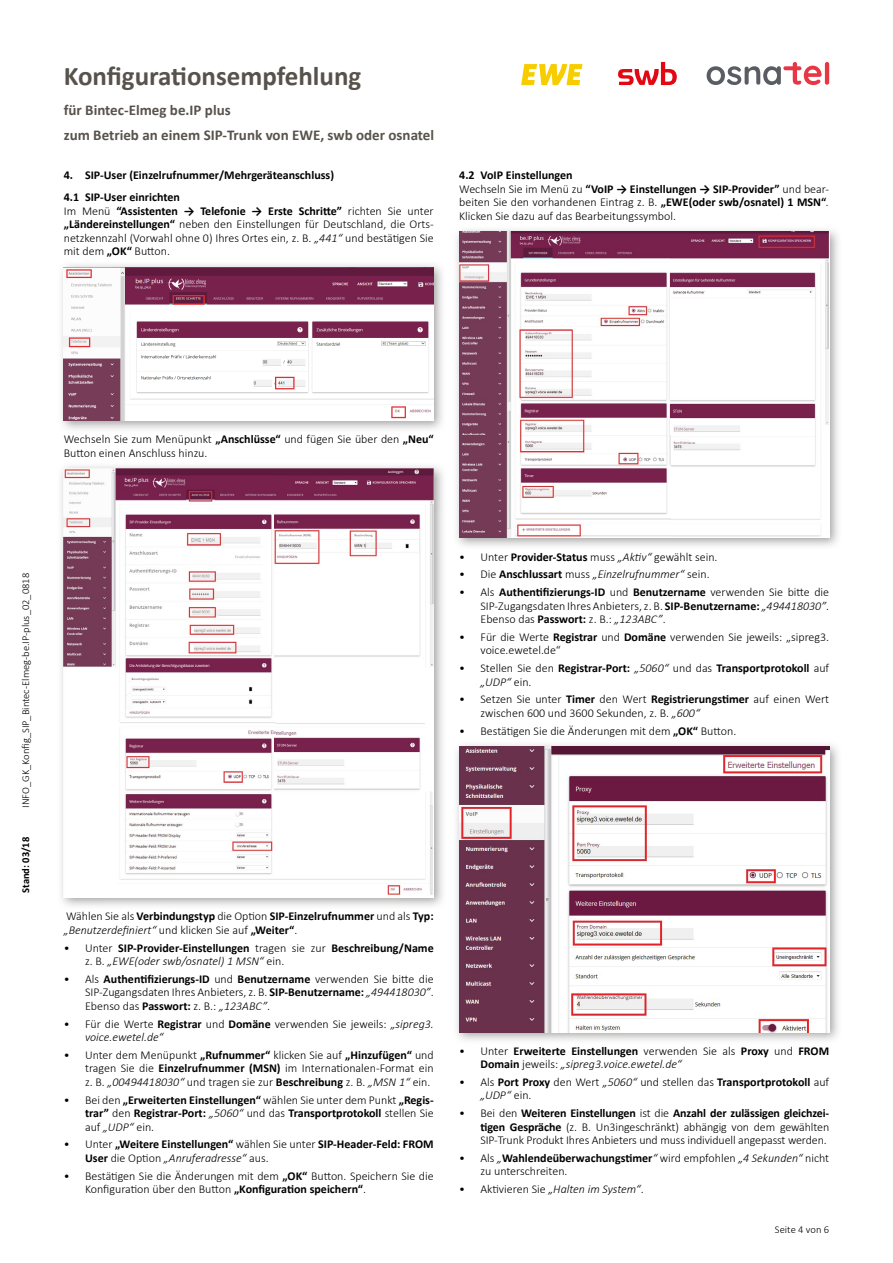
<style>
.page{position:relative;width:893px;height:1263px;background:#fff}
.page>*{position:absolute;margin:0;border:0;box-sizing:border-box;transform-origin:0 0}
.t1{font:700 27px "Calibri";color:#57534c}
.t2{font:700 15px/24.8px "Calibri";color:#57534c}
.t3{font:300 12px/13.5px "Calibri";color:#000}
.t4{font:700 12px/13.5px "Calibri";color:#000}
.t5{font:italic 300 12px "Calibri";color:#000}
.t6{font:300 10.5px "Calibri";color:#000}
.t7{font:700 10.5px "Calibri";color:#000}
.s1{font-weight:700}
.s2{font-style:italic}
.s3{font-style:normal}
.s4{font-weight:700;font-style:normal}
.s5{font-weight:300}
.s6{font-weight:300;font-style:italic}
</style>
<div class="page">
<svg style="left:521px;top:64px;width:61px;height:21px"></svg>
<svg style="left:618px;top:62px;width:59px;height:23px"></svg>
<svg style="left:707px;top:62px;width:122px;height:23px"></svg>
<img style="left:61px;top:264px;width:381px;height:165px">
<img style="left:64px;top:267px;width:370px;height:154px">
<img style="left:61px;top:466px;width:382px;height:46px">
<img style="left:61px;top:512px;width:44px;height:394px">
<img style="left:64px;top:469px;width:370px;height:429px">
<img style="left:456px;top:229px;width:382px;height:317px">
<img style="left:459px;top:232px;width:370px;height:306px">
<img style="left:456px;top:744px;width:382px;height:297px">
<img style="left:459px;top:747px;width:370px;height:285px">
<h1 class="t1" style="left:64px;top:59px;width:299px">Konfigurationsempfehlung</h1>
<p class="t2" style="left:64px;top:97px;width:372px">für Bintec-Elmeg be.IP plus<br>zum Betrieb an einem SIP-Trunk von EWE, swb oder osnatel</p>
<p class="t4" style="left:64px;top:164px;width:272px;line-height:22px">4. SIP-User (Einzelrufnummer/Mehrgeräteanschluss)<br>4.1 SIP-User einrichten</p>
<p class="t3" style="left:64px;top:204px;width:371px;text-align:justify">Im Menü <span class="s1">“Assistenten → Telefonie → Erste Schritte”</span> richten Sie unter <span class="s1">„Ländereinstellungen“</span> neben den Einstellungen für Deutschland, die Orts&shy;netzkennzahl (Vorwahl ohne 0) Ihres Ortes ein, z. B. <span class="s2">„441“</span> und bestätigen Sie mit dem <span class="s1">„OK“</span> Button.</p>
<p class="t3" style="left:459px;top:168px;width:371px"><span class="s1">4.2 VoIP Einstellungen<br></span>Wechseln Sie im Menü zu <span class="s1">“VoIP → Einstellungen → SIP-Provider”</span> und bear&shy;beiten Sie den vorhandenen Eintrag z. B. <span class="s1">„EWE(oder swb/osnatel) 1 MSN“</span><span class="s2">.<br></span>Klicken Sie dazu auf das Bearbeitungssymbol.</p>
<p class="t3" style="left:64px;top:432px;width:371px">Wechseln Sie zum Menüpunkt <span class="s1">„Anschlüsse“</span> und fügen Sie über den <span class="s1">„Neu“<br></span>Button einen Anschluss hinzu.</p>
<p class="t6" style="left:19px;top:808px;width:236px;rotate:-90deg">INFO_GK_Konfig_SIP_Bintec-Elmeg-be.IP-plus_02_0818</p>
<p class="t7" style="left:19px;top:893px;width:58px;rotate:-90deg">Stand: 03/18</p>
<p class="t3" style="left:459px;top:550px;width:260px">• Unter <span class="s1">Provider-Status</span> muss <span class="s2">„Aktiv“</span> gewählt sein.</p>
<p class="t5" style="left:459px;top:567px;width:252px"><span class="s3">• Die</span> <span class="s4">Anschlussart</span> <span class="s3">muss</span> „Einzelrufnummer“ <span class="s3">sein.</span></p>
<p class="t3" style="left:480px;top:585px;width:350px;text-align:justify;text-indent:-21px">• Als <span class="s1">Authentifizierungs-ID</span> und <span class="s1">Benutzername</span> verwenden Sie bitte die SIP-Zugangsdaten Ihres Anbieters, z. B. <span class="s1">SIP-Benutzername:</span> <span class="s2">„494418030”</span>.<br>Ebenso das <span class="s1">Passwort:</span> z. B.: <span class="s2">„123ABC”</span>.</p>
<p class="t3" style="left:480px;top:630px;width:350px;text-indent:-21px">• Für die Werte <span class="s1">Registrar</span> und <span class="s1">Domäne</span> verwenden Sie jeweils: „sipreg3. voice.ewetel.de“</p>
<p class="t4" style="left:480px;top:661px;width:350px;text-indent:-21px"><span class="s5">• Stellen Sie den</span> Registrar-Port: <span class="s6">„5060“</span> <span class="s5">und das</span> Transportprotokoll <span class="s5">auf </span><span class="s6">„UDP“</span> <span class="s5">ein.</span></p>
<p class="t3" style="left:480px;top:692px;width:350px;text-indent:-21px">• Setzen Sie unter <span class="s1">Timer</span> den Wert <span class="s1">Registrierungstimer</span> auf einen Wert zwischen 600 und 3600 Sekunden, z. B. <span class="s2">„600“</span></p>
<p class="t3" style="left:459px;top:724px;width:279px">• Bestätigen Sie die Änderungen mit dem <span class="s1">„OK“</span> Button.</p>
<p class="t4" style="left:64px;top:909px;width:371px"><span class="s5">Wählen Sie als</span> Verbindungstyp <span class="s5">die Option</span> SIP-Einzelrufnummer <span class="s5">und als</span> Typ: <span class="s6">„Benutzerdefiniert“</span> <span class="s5">und klicken Sie auf</span> „Weiter“<span class="s5">.</span></p>
<p class="t4" style="left:85px;top:941px;width:350px;text-indent:-21px"><span class="s5">• Unter</span> SIP-Provider-Einstellungen <span class="s5">tragen sie zur</span> Beschreibung/Name <span class="s5">z. B.</span> <span class="s6">„EWE(oder swb/osnatel) 1 MSN“</span> <span class="s5">ein.</span></p>
<p class="t3" style="left:85px;top:972px;width:350px;text-align:justify;text-indent:-21px">• Als <span class="s1">Authentifizierungs-ID</span> und <span class="s1">Benutzername</span> verwenden Sie bitte die SIP-Zugangsdaten Ihres Anbieters, z. B. <span class="s1">SIP-Benutzername:</span> <span class="s2">„494418030”</span>.<br>Ebenso das <span class="s1">Passwort:</span> z. B.: <span class="s2">„123ABC”</span>.</p>
<p class="t3" style="left:85px;top:1017px;width:350px;text-indent:-21px">• Für die Werte <span class="s1">Registrar</span> und <span class="s1">Domäne</span> verwenden Sie jeweils: <span class="s2">„sipreg3. voice.ewetel.de“</span></p>
<p class="t3" style="left:85px;top:1048px;width:350px;text-align:justify;text-indent:-21px">• Unter dem Menüpunkt <span class="s1">„Rufnummer“</span> klicken Sie auf <span class="s1">„Hinzufügen“</span> und tragen Sie die <span class="s1">Einzelrufnummer (MSN)</span> im Internationalen-Format ein z. B. <span class="s2">„00494418030“</span> und tragen sie zur <span class="s1">Beschreibung</span> z. B. <span class="s2">„MSN 1“</span> ein.</p>
<p class="t4" style="left:85px;top:1093px;width:350px;text-align:justify;text-indent:-21px"><span class="s5">• Bei den</span> „Erweiterten Einstellungen“ <span class="s5">wählen Sie unter dem Punkt</span> „Regis&shy;trar” <span class="s5">den</span> Registrar-Port: <span class="s6">„5060“</span> <span class="s5">und das</span> Transportprotokoll <span class="s5">stellen Sie auf</span> <span class="s6">„UDP“</span> <span class="s5">ein.</span></p>
<p class="t4" style="left:85px;top:1137px;width:350px;text-indent:-21px"><span class="s5">• Unter</span> „Weitere Einstellungen“ <span class="s5">wählen Sie unter</span> SIP-Header-Feld: FROM<br>User <span class="s5">die Option</span> <span class="s6">„Anruferadresse“</span> <span class="s5">aus.</span></p>
<p class="t3" style="left:85px;top:1169px;width:350px;text-indent:-21px">• Bestätigen Sie die Änderungen mit dem <span class="s1">„OK“</span> Button. Speichern Sie die<br>Konfiguration über den Button <span class="s1">„Konfiguration speichern“</span>.</p>
<p class="t4" style="left:480px;top:1044px;width:350px;text-indent:-21px"><span class="s5">• Unter</span> Erweiterte Einstellungen <span class="s5">verwenden Sie als</span> Proxy <span class="s5">und</span> FROM<br>Domain <span class="s5">jeweils:</span> <span class="s6">„sipreg3.voice.ewetel.de“</span></p>
<p class="t3" style="left:480px;top:1075px;width:350px;text-indent:-21px">• Als <span class="s1">Port Proxy</span> den Wert <span class="s2">„5060“</span> und stellen das <span class="s1">Transportprotokoll</span> auf <span class="s2">„UDP“</span> ein.</p>
<p class="t3" style="left:480px;top:1106px;width:350px;text-align:justify;text-indent:-21px">• Bei den <span class="s1">Weiteren Einstellungen</span> ist die <span class="s1">Anzahl der zulässigen gleichzei&shy;tigen Gespräche</span> (z. B. Un3ingeschränkt) abhängig von dem gewählten SIP-Trunk Produkt Ihres Anbieters und muss individuell angepasst werden.</p>
<p class="t3" style="left:480px;top:1151px;width:350px;text-indent:-21px">• Als <span class="s2">„</span><span class="s1">Wahlendeüberwachungstimer</span><span class="s2">“</span> wird empfohlen <span class="s2">„4 Sekunden“</span> nicht zu unterschreiten.</p>
<p class="t5" style="left:459px;top:1181px;width:186px"><span class="s3">• Aktivieren Sie</span> „Halten im System“<span class="s3">.</span></p>
<p class="t6" style="left:775px;top:1223px;width:56px">Seite 4 von 6</p>
</div>
